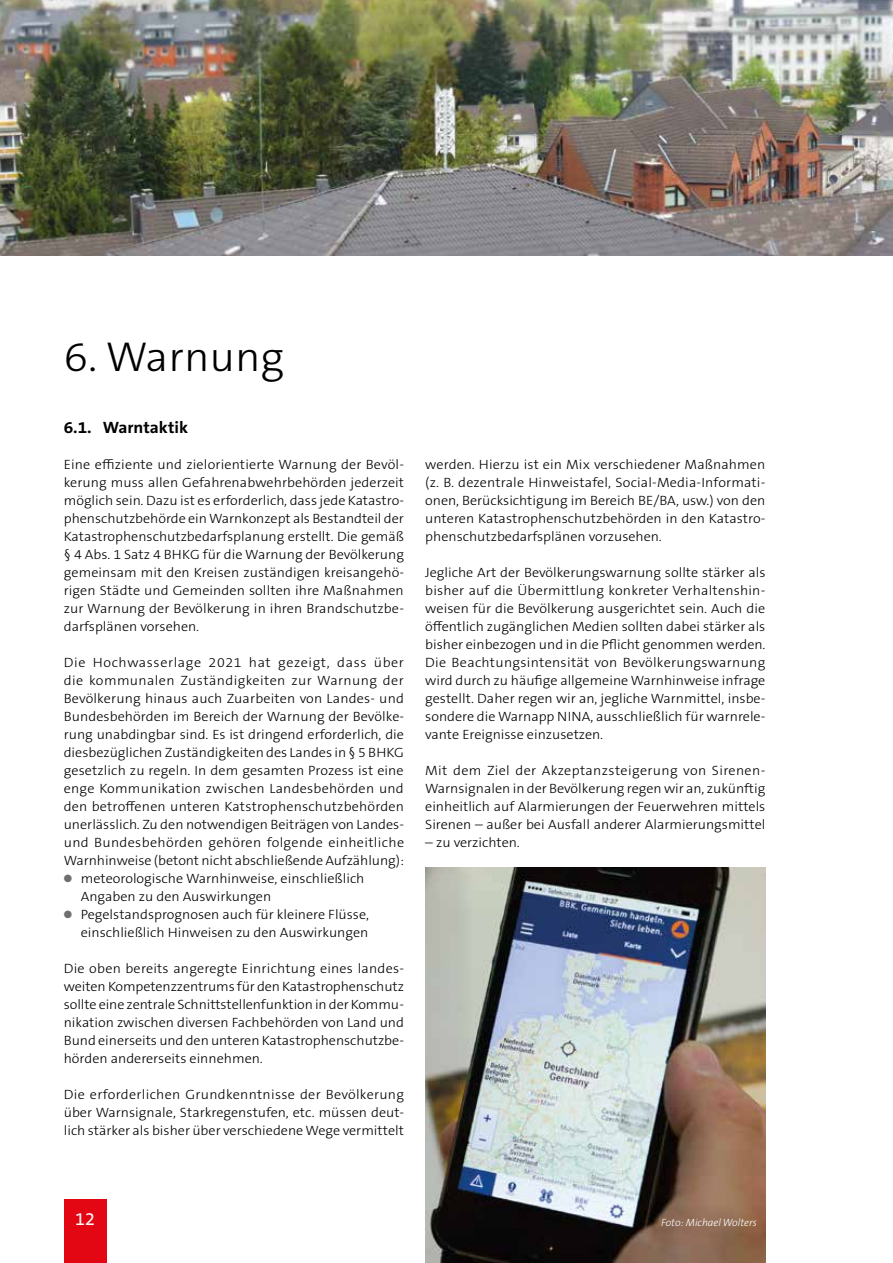
<style>
.page{position:relative;width:893px;height:1263px;background:#fff}
.page>*{position:absolute;margin:0;border:0;box-sizing:border-box;transform-origin:0 0}
.t1{font:300 42px "The Sans B W3";color:#000;scale:1.05 1}
.t2{font:18px "The Sans B W5 Plain";color:#fff}
.t3{font:700 16.5px "The Sans B W7";color:#000;scale:1.05 1}
.t4{font:300 13.5px/18px "The Sans B W3";color:#000;text-align:justify;scale:1.05 1}
.t5{font:italic 300 10.5px "The Sans B W3";color:#fff}
.s1{color:#706f6f}
</style>
<div class="page">
<img style="left:0;top:0;width:893px;height:255px">
<img style="left:425px;top:867px;width:340px;height:396px">
<div style="left:64px;top:1199px;width:42px;height:64px;background:#e30613"></div>
<h1 class="t1" style="left:64px;top:330px;width:212px">6. Warnung</h1>
<p class="t3" style="left:64px;top:417px;width:120px">6.1. Warntaktik</p>
<p class="t4" style="left:64px;top:456px;width:326px">Eine effiziente und zielorientierte Warnung der Bevöl&shy;kerung muss allen Gefahrenabwehrbehörden jederzeit möglich sein. Dazu ist es erforderlich, dass jede Katastro&shy;phenschutzbehörde ein Warnkonzept als Bestandteil der Katastrophenschutzbedarfsplanung erstellt. Die gemäß § 4 Abs. 1 Satz 4 BHKG für die Warnung der Bevölkerung gemeinsam mit den Kreisen zuständigen kreisangehö&shy;rigen Städte und Gemeinden sollten ihre Maßnahmen zur Warnung der Bevölkerung in ihren Brandschutzbe&shy;darfsplänen vorsehen.</p>
<p class="t4" style="left:64px;top:654px;width:326px">Die Hochwasserlage 2021 hat gezeigt, dass über die kommunalen Zuständigkeiten zur Warnung der Bevölkerung hinaus auch Zuarbeiten von Landes- und Bundesbehörden im Bereich der Warnung der Bevölke&shy;rung unabdingbar sind. Es ist dringend erforderlich, die diesbezüglichen Zuständigkeiten des Landes in § 5 BHKG gesetzlich zu regeln. In dem gesamten Prozess ist eine enge Kommunikation zwischen Landesbehörden und den betroffenen unteren Katstrophenschutzbehörden unerlässlich. Zu den notwendigen Beiträgen von Landes&shy;und Bundesbehörden gehören folgende einheitliche Warnhinweise (betont nicht abschließende Aufzählung):</p>
<p class="t4" style="left:81px;top:870px;width:272px;text-indent:-17px"><span class="s1">●</span> meteorologische Warnhinweise, einschließlich<br>Angaben zu den Auswirkungen</p>
<p class="t4" style="left:64px;top:906px;width:292px;text-align:right"><span class="s1">●</span> Pegelstandsprognosen auch für kleinere Flüsse, einschließlich Hinweisen zu den Auswirkungen</p>
<p class="t4" style="left:64px;top:960px;width:325px">Die oben bereits angeregte Einrichtung eines landes&shy;weiten Kompetenzzentrums für den Katastrophenschutz sollte eine zentrale Schnittstellenfunktion in der Kommu&shy;nikation zwischen diversen Fachbehörden von Land und Bund einerseits und den unteren Katastrophenschutzbe&shy;hörden andererseits einnehmen.</p>
<p class="t4" style="left:64px;top:1086px;width:326px">Die erforderlichen Grundkenntnisse der Bevölkerung über Warnsignale, Starkregenstufen, etc. müssen deut&shy;lich stärker als bisher über verschiedene Wege vermittelt</p>
<p class="t4" style="left:425px;top:456px;width:325px">werden. Hierzu ist ein Mix verschiedener Maßnahmen (z. B. dezentrale Hinweistafel, Social-Media-Informati&shy;onen, Berücksichtigung im Bereich BE/BA, usw.) von den unteren Katastrophenschutzbehörden in den Katastro&shy;phenschutzbedarfsplänen vorzusehen.</p>
<p class="t4" style="left:425px;top:564px;width:325px">Jegliche Art der Bevölkerungswarnung sollte stärker als bisher auf die Übermittlung konkreter Verhaltenshin&shy;weisen für die Bevölkerung ausgerichtet sein. Auch die öffentlich zugänglichen Medien sollten dabei stärker als bisher einbezogen und in die Pflicht genommen werden.<br>Die Beachtungsintensität von Bevölkerungswarnung wird durch zu häufige allgemeine Warnhinweise infrage gestellt. Daher regen wir an, jegliche Warnmittel, insbe&shy;sondere die Warnapp NINA, ausschließlich für warnrele&shy;vante Ereignisse einzusetzen.</p>
<p class="t4" style="left:425px;top:762px;width:325px">Mit dem Ziel der Akzeptanzsteigerung von Sirenen-Warnsignalen in der Bevölkerung regen wir an, zukünftig einheitlich auf Alarmierungen der Feuerwehren mittels Sirenen – außer bei Ausfall anderer Alarmierungsmittel</p>
<p class="t4" style="left:425px;top:834px;width:92px">– zu verzichten.</p>
<h2 class="t2" style="left:75px;top:1207px;width:21px">12</h2>
<p class="t5" style="left:661px;top:1216px;width:97px">Foto: Michael Wolters</p>
</div>
